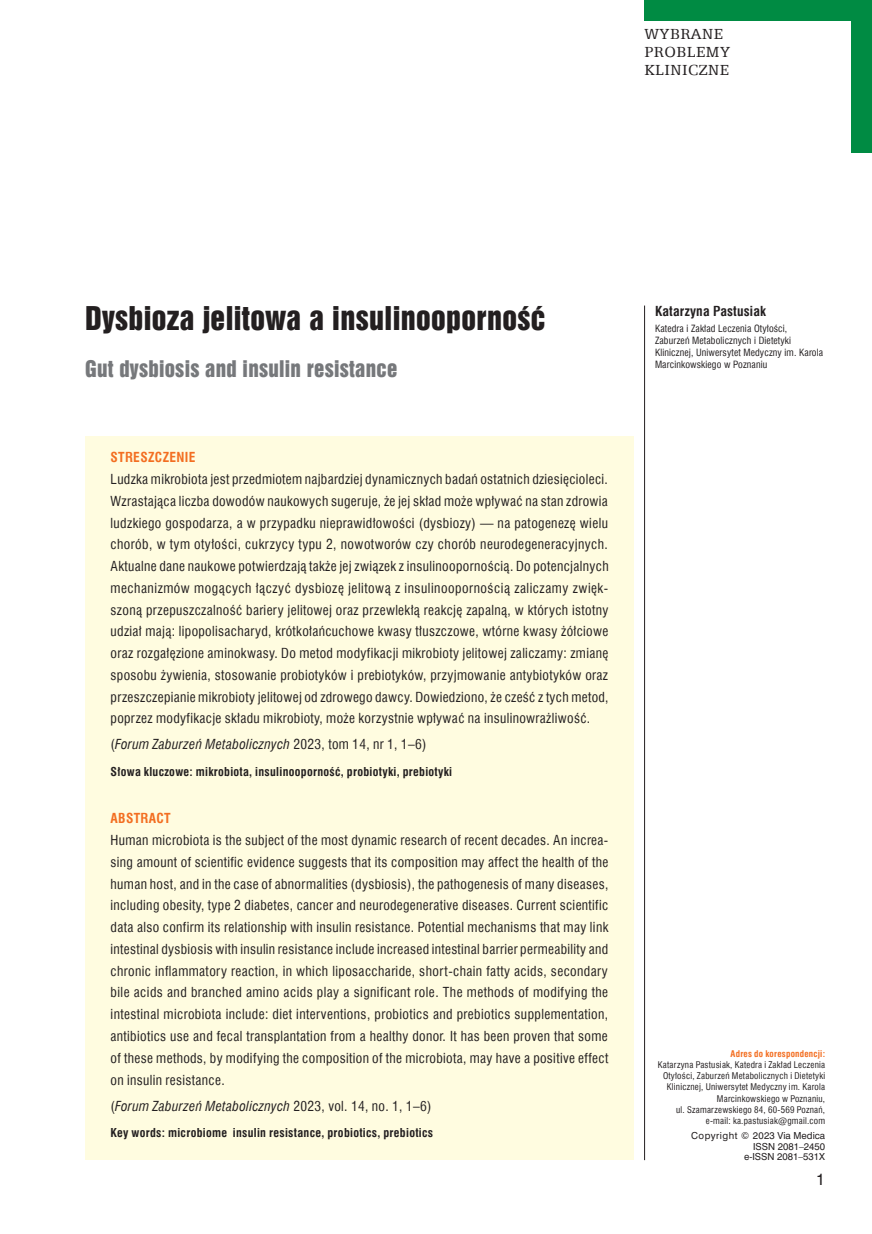
<style>
.page{position:relative;width:872px;height:1234px;background:#fff}
.page>*{position:absolute;margin:0;border:0;box-sizing:border-box;transform-origin:0 0}
.t1{font:30px "Swis 921 EU";letter-spacing:.01em;color:#231f20}
.t2{font:21px "Swis 921 EU";letter-spacing:.015em;color:#76787b}
.t3{font:16.5px/18px "Egyptian 505 EU";letter-spacing:.03em;color:#231f20}
.t4{font:15px "Swis 721 PL";color:#231f20}
.t5{font:13.5px/21.8px "Swis 721 Cn EU";letter-spacing:.025em;color:#231f20;text-align:justify}
.t6{font:italic 13.5px "Swis 721 Cn EU";letter-spacing:.025em;color:#231f20}
.t7{font:700 13.5px "Swis 721 Cn EU";letter-spacing:.025em;color:#f36e21}
.t8{font:700 13.5px "Swis 721 Cn EU";letter-spacing:.01em;color:#231f20}
.t9{font:700 12px "Swis 721 Cn EU";letter-spacing:.025em;color:#231f20}
.t10{font:9.75px/11.9px "Swis 721 Cn EU";letter-spacing:.01em;color:#231f20}
.t11{font:9px/11.1px "Swis 721 Cn EU";letter-spacing:.025em;color:#231f20;text-align:right}
.t12{font:9px/10.8px "Swis 721 PL";color:#231f20;text-align:right}
.t13{font:700 9px "Swis 721 Cn EU";letter-spacing:.025em;color:#f36e21}
.s1{font-style:normal}
</style>
<div class="page">
<hr style="left:644px;top:305px;width:1px;height:854px;background:#231f20">
<div style="left:644px;top:0;width:228px;height:21px;background:#008b43"></div>
<div style="left:850px;top:0;width:22px;height:153px;background:#008b43"></div>
<div style="left:85px;top:436px;width:549px;height:723px;background:#fffce0"></div>
<p class="t3" style="left:644px;top:25px;width:87px">WYBRANE<br>PROBLEMY<br>KLINICZNE</p>
<h1 class="t1" style="left:85px;top:298px;width:462px">Dysbioza jelitowa a insulinooporność</h1>
<h2 class="t2" style="left:85px;top:354px;width:314px">Gut dysbiosis and insulin resistance</h2>
<p class="t7" style="left:111px;top:449px;width:86px">STRESZCZENIE</p>
<p class="t5" style="left:111px;top:468px;width:499px">Ludzka mikrobiota jest przedmiotem najbardziej dynamicznych badań ostatnich dziesięcioleci.<br>Wzrastająca liczba dowodów naukowych sugeruje, że jej skład może wpływać na stan zdrowia ludzkiego gospodarza, a w przypadku nieprawidłowości (dysbiozy) — na patogenezę wielu chorób, w tym otyłości, cukrzycy typu 2, nowotworów czy chorób neurodegeneracyjnych.<br>Aktualne dane naukowe potwierdzają także jej związek z insulinoopornością. Do potencjalnych mechanizmów mogących łączyć dysbiozę jelitową z insulinoopornością zaliczamy zwięk&shy;szoną przepuszczalność bariery jelitowej oraz przewlekłą reakcję zapalną, w których istotny udział mają: lipopolisacharyd, krótkołańcuchowe kwasy tłuszczowe, wtórne kwasy żółciowe oraz rozgałęzione aminokwasy. Do metod modyfikacji mikrobioty jelitowej zaliczamy: zmianę sposobu żywienia, stosowanie probiotyków i prebiotyków, przyjmowanie antybiotyków oraz przeszczepianie mikrobioty jelitowej od zdrowego dawcy. Dowiedziono, że cześć z tych metod, poprzez modyfikacje składu mikrobioty, może korzystnie wpływać na insulinowrażliwość.</p>
<p class="t6" style="left:111px;top:736px;width:317px"><span class="s1">(</span>Forum Zaburzeń Metabolicznych <span class="s1">2023, tom 14, nr 1, 1–6)</span></p>
<p class="t9" style="left:111px;top:763px;width:343px">Słowa kluczowe: mikrobiota, insulinooporność, probiotyki, prebiotyki</p>
<p class="t7" style="left:111px;top:810px;width:62px">ABSTRACT</p>
<p class="t5" style="left:111px;top:829px;width:499px">Human microbiota is the subject of the most dynamic research of recent decades. An increa&shy;sing amount of scientific evidence suggests that its composition may affect the health of the human host, and in the case of abnormalities (dysbiosis), the pathogenesis of many diseases, including obesity, type 2 diabetes, cancer and neurodegenerative diseases. Current scientific data also confirm its relationship with insulin resistance. Potential mechanisms that may link intestinal dysbiosis with insulin resistance include increased intestinal barrier permeability and chronic inflammatory reaction, in which liposaccharide, short-chain fatty acids, secondary bile acids and branched amino acids play a significant role. The methods of modifying the intestinal microbiota include: diet interventions, probiotics and prebiotics supplementation, antibiotics use and fecal transplantation from a healthy donor. It has been proven that some of these methods, by modifying the composition of the microbiota, may have a positive effect on insulin resistance.</p>
<p class="t6" style="left:111px;top:1097px;width:322px"><span class="s1">(</span>Forum Zaburzeń Metabolicznych <span class="s1">2023, vol. 14, no. 1, 1–6)</span></p>
<p class="t9" style="left:111px;top:1124px;width:324px">Key words: microbiome insulin resistance, probiotics, prebiotics</p>
<p class="t8" style="left:655px;top:302px;width:112px">Katarzyna Pastusiak</p>
<p class="t10" style="left:655px;top:322px;width:170px">Katedra i Zakład Leczenia Otyłości, Zaburzeń Metabolicznych i Dietetyki Klinicznej, Uniwersytet Medyczny im. Karola Marcinkowskiego w Poznaniu</p>
<p class="t13" style="left:730px;top:1048px;width:96px">Adres do korespondencji:</p>
<p class="t11" style="left:658px;top:1059px;width:169px">Katarzyna Pastusiak, Katedra i Zakład Leczenia Otyłości, Zaburzeń Metabolicznych i Dietetyki Klinicznej, Uniwersytet Medyczny im. Karola Marcinkowskiego w Poznaniu,<br>ul. Szamarzewskiego 84, 60-569 Poznań, e-mail: ka.pastusiak@gmail.com</p>
<p class="t12" style="left:691px;top:1129px;width:135px">Copyright © 2023 Via Medica<br>ISSN 2081–2450<br>e-ISSN 2081–531X</p>
<p class="t4" style="left:816px;top:1169px;width:10px">1</p>
</div>
